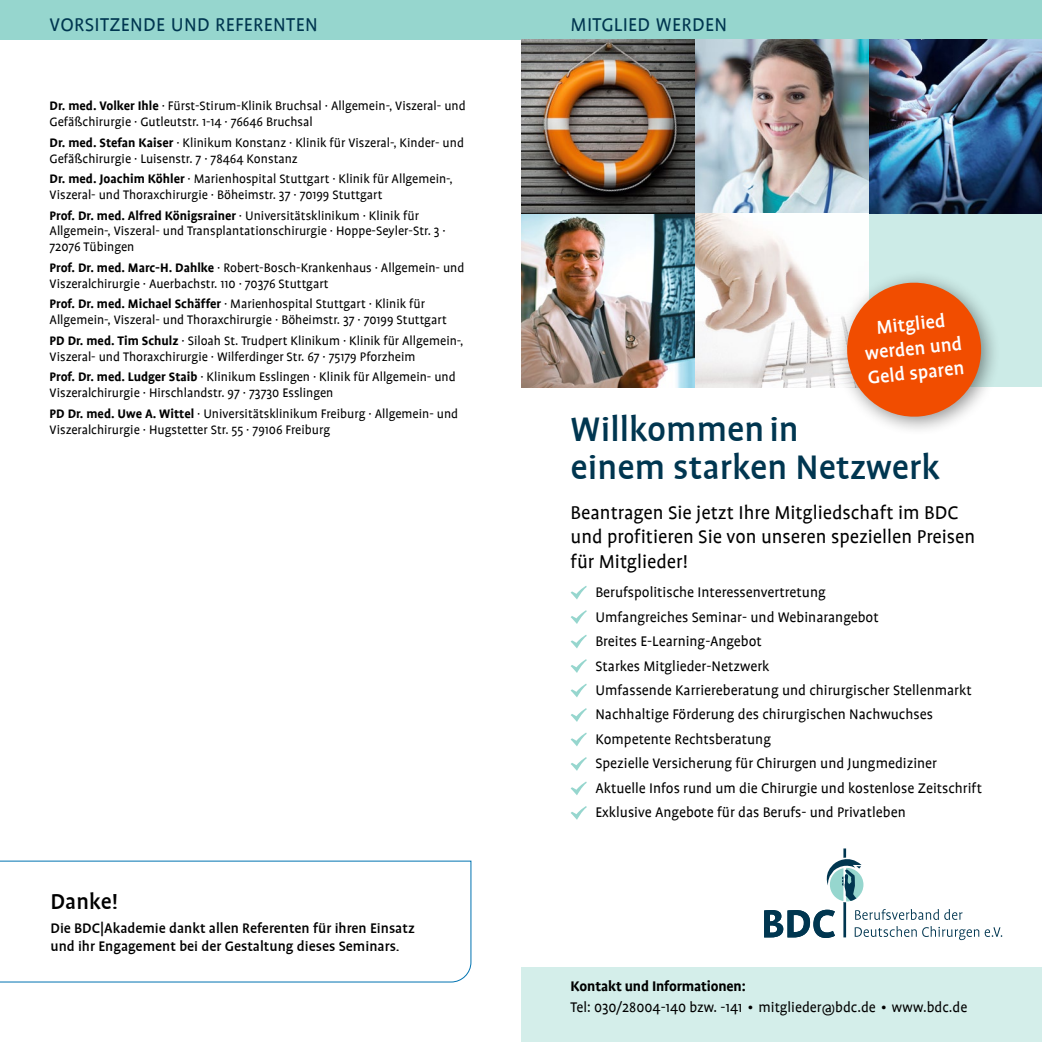
<style>
.page{position:relative;width:1042px;height:1042px;background:#fff}
.page>*{position:absolute;margin:0;border:0;box-sizing:border-box;transform-origin:0 0}
.t1{font:500 38.5px/38.5px "Profile";color:#003650}
.t2{font:500 24.5px "Profile";color:#000}
.t3{font:21px/24.5px "Profile";color:#000}
.t4{font:21px "Profile";letter-spacing:.015em;color:#003650}
.t5{font:500 21px/24.5px "Profile";color:#fff;text-align:center}
.t6{font:15.75px/24.5px "Profile";color:#000}
.t7{font:500 15.75px/17.5px "Profile";color:#000}
.t8{font:700 15.75px "Profile";letter-spacing:-.01em;color:#000}
.t9{font:14px/15.8px "Profile";color:#000}
.s1{font-weight:700}
</style>
<div class="page">
<div style="left:0;top:0;width:1042px;height:40px;background:#96d6ce"></div>
<div style="left:521px;top:17px;width:521px;height:370px;background:#ccebe7"></div>
<svg style="left:570px;top:586px;width:17px;height:13px"></svg>
<svg style="left:570px;top:610px;width:17px;height:14px"></svg>
<svg style="left:570px;top:635px;width:17px;height:13px"></svg>
<svg style="left:570px;top:659px;width:17px;height:14px"></svg>
<svg style="left:570px;top:684px;width:17px;height:13px"></svg>
<svg style="left:571px;top:708px;width:16px;height:14px"></svg>
<svg style="left:570px;top:732px;width:17px;height:14px"></svg>
<svg style="left:571px;top:757px;width:16px;height:14px"></svg>
<svg style="left:570px;top:781px;width:17px;height:14px"></svg>
<svg style="left:571px;top:806px;width:16px;height:14px"></svg>
<div style="left:521px;top:0;width:521px;height:40px;background:#96d6ce"></div>
<img style="left:521px;top:40px;width:521px;height:173px">
<img style="left:694px;top:40px;width:174px;height:173px">
<img style="left:694px;top:213px;width:174px;height:174px">
<img style="left:521px;top:213px;width:173px;height:174px">
<div style="left:834px;top:270px;width:167px;height:166px;background:#000;opacity:.44"></div>
<svg style="left:843px;top:279px;width:141px;height:141px;background:#e97841"></svg>
<div style="left:521px;top:967px;width:521px;height:75px;background:#d4eeea"></div>
<svg style="left:764px;top:848px;width:238px;height:92px"></svg>
<svg style="left:0;top:860px;width:472px;height:123px"></svg>
<h3 class="t4" style="left:50px;top:14px;width:270px">VORSITZENDE UND REFERENTEN</h3>
<h3 class="t4" style="left:570px;top:14px;width:158px">MITGLIED WERDEN</h3>
<p class="t9" style="left:50px;top:98px;width:418px"><span class="s1">Dr. med. Volker Ihle</span> · Fürst-Stirum-Klinik Bruchsal · Allgemein-, Viszeral- und<br>Gefäßchirurgie · Gutleutstr. 1-14 · 76646 Bruchsal</p>
<p class="t9" style="left:50px;top:135px;width:416px"><span class="s1">Dr. med. Stefan Kaiser</span> · Klinikum Konstanz · Klinik für Viszeral-, Kinder- und<br>Gefäßchirurgie · Luisenstr. 7 · 78464 Konstanz</p>
<p class="t9" style="left:50px;top:171px;width:405px"><span class="s1">Dr. med. Joachim Köhler</span> · Marienhospital Stuttgart · Klinik für Allgemein-,<br>Viszeral- und Thoraxchirurgie · Böheimstr. 37 · 70199 Stuttgart</p>
<p class="t9" style="left:50px;top:208px;width:398px"><span class="s1">Prof. Dr. med. Alfred Königsrainer</span> · Universitätsklinikum · Klinik für<br>Allgemein-, Viszeral- und Transplantationschirurgie · Hoppe-Seyler-Str. 3 ·<br>72076 Tübingen</p>
<p class="t9" style="left:50px;top:260px;width:416px"><span class="s1">Prof. Dr. med. Marc-H. Dahlke</span> · Robert-Bosch-Krankenhaus · Allgemein- und<br>Viszeralchirurgie · Auerbachstr. 110 · 70376 Stuttgart</p>
<p class="t9" style="left:50px;top:296px;width:399px"><span class="s1">Prof. Dr. med. Michael Schäffer</span> · Marienhospital Stuttgart · Klinik für<br>Allgemein-, Viszeral- und Thoraxchirurgie · Böheimstr. 37 · 70199 Stuttgart</p>
<p class="t9" style="left:50px;top:333px;width:415px"><span class="s1">PD Dr. med. Tim Schulz</span> · Siloah St. Trudpert Klinikum · Klinik für Allgemein-,<br>Viszeral- und Thoraxchirurgie · Wilferdinger Str. 67 · 75179 Pforzheim</p>
<p class="t9" style="left:50px;top:369px;width:408px"><span class="s1">Prof. Dr. med. Ludger Staib</span> · Klinikum Esslingen · Klinik für Allgemein- und<br>Viszeralchirurgie · Hirschlandstr. 97 · 73730 Esslingen</p>
<p class="t9" style="left:50px;top:406px;width:410px"><span class="s1">PD Dr. med. Uwe A. Wittel</span> · Universitätsklinikum Freiburg · Allgemein- und<br>Viszeralchirurgie · Hugstetter Str. 55 · 79106 Freiburg</p>
<h1 class="t1" style="left:570px;top:410px;width:371px">Willkommen in<br>einem starken Netzwerk</h1>
<h3 class="t3" style="left:570px;top:500px;width:406px">Beantragen Sie jetzt Ihre Mitgliedschaft im BDC und profitieren Sie von unseren speziellen Preisen für Mitglieder!</h3>
<p class="t6" style="left:595px;top:580px;width:388px">Berufspolitische Interessenvertretung<br>Umfangreiches Seminar- und Webinarangebot<br>Breites E-Learning-Angebot<br>Starkes Mitglieder-Netzwerk<br>Umfassende Karriereberatung und chirurgischer Stellenmarkt Nachhaltige Förderung des chirurgischen Nachwuchses Kompetente Rechtsberatung<br>Spezielle Versicherung für Chirurgen und Jungmediziner Aktuelle Infos rund um die Chirurgie und kostenlose Zeitschrift Exklusive Angebote für das Berufs- und Privatleben</p>
<h3 class="t5" style="left:861px;top:317px;width:99px;rotate:-6deg">Mitglied werden und<br>Geld sparen</h3>
<h2 class="t2" style="left:50px;top:888px;width:69px">Danke!</h2>
<p class="t7" style="left:50px;top:919px;width:366px">Die BDC|Akademie dankt allen Referenten für ihren Einsatz und ihr Engagement bei der Gestaltung dieses Seminars.</p>
<p class="t8" style="left:570px;top:978px;width:177px">Kontakt und Informationen:</p>
<p class="t6" style="left:570px;top:995px;width:398px">Tel: 030/28004-140 bzw. -141 • mitglieder@bdc.de • www.bdc.de</p>
</div>
